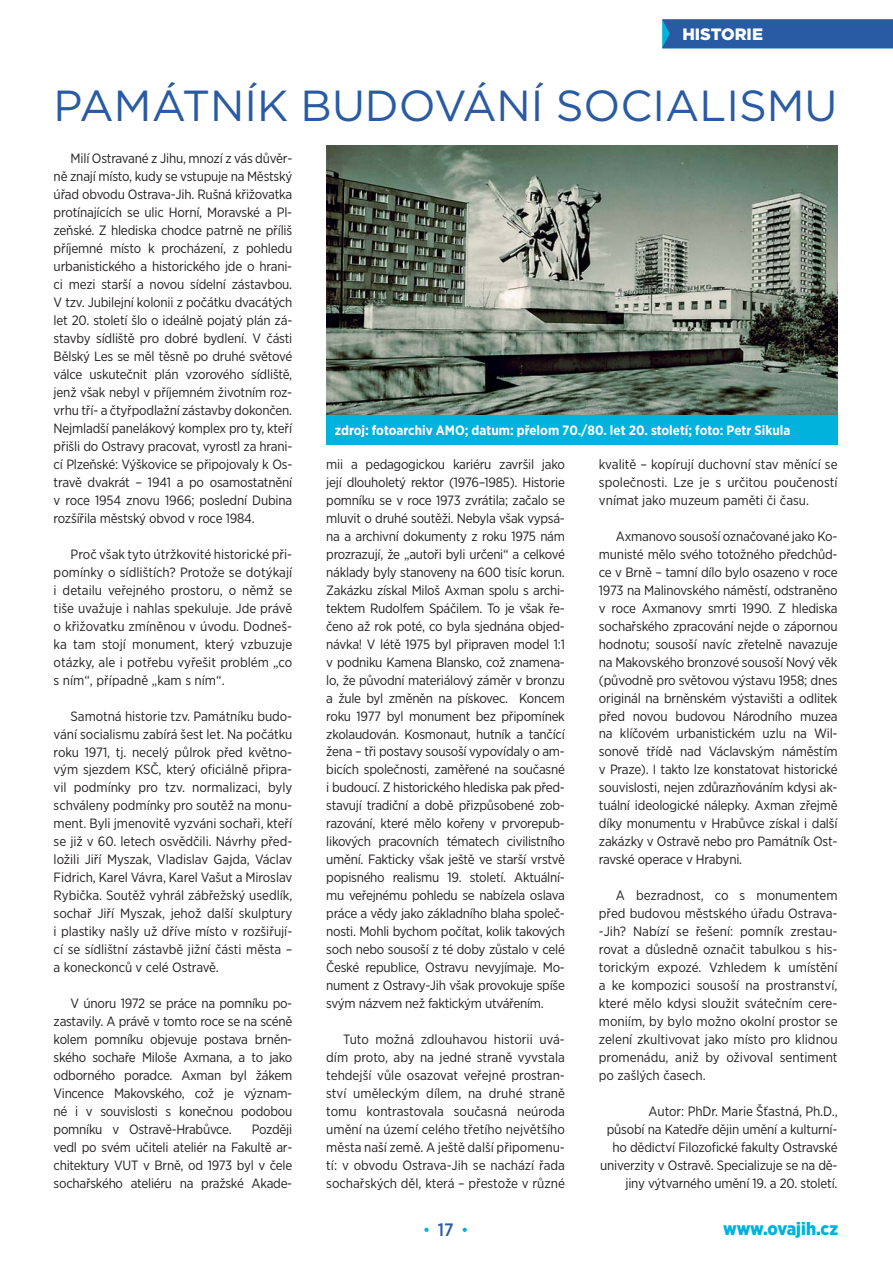
<style>
.page{position:relative;width:893px;height:1263px;background:#fff}
.page>*{position:absolute;margin:0;border:0;box-sizing:border-box;transform-origin:0 0}
.t1{font:43.5px "Gotham";color:#295ba4}
.t2{font:900 18px "Gotham Narrow";letter-spacing:-.005em;color:#00b3dc}
.t3{font:500 18px "Gotham Narrow";color:#295ba4}
.t4{font:900 16.5px "Gotham";color:#fff}
.t5{font:13.5px/18px "Gotham Narrow";letter-spacing:-.015em;color:#231f20;text-align:justify}
.t6{font:700 13.5px "Gotham Narrow";color:#fff}
</style>
<div class="page">
<img style="left:326px;top:145px;width:511px;height:270px">
<div style="left:326px;top:415px;width:511px;height:29px;background:#00b3dc"></div>
<div style="left:662px;top:19px;width:230px;height:29px;background:#295ba4"></div>
<svg style="left:424px;top:1228px;width:5px;height:4px"></svg>
<svg style="left:463px;top:1228px;width:4px;height:4px"></svg>
<p class="t4" style="left:682px;top:28px;width:82px">HISTORIE</p>
<h1 class="t1" style="left:54px;top:91px;width:785px">PAMÁTNÍK BUDOVÁNÍ SOCIALISMU</h1>
<p class="t5" style="left:54px;top:150px;width:240px;text-indent:17px">Milí Ostravané z Jihu, mnozí z vás důvěr&shy;ně znají místo, kudy se vstupuje na Městský úřad obvodu Ostrava-Jih. Rušná křižovatka protínajících se ulic Horní, Moravské a Pl&shy;zeňské. Z hlediska chodce patrně ne příliš příjemné místo k procházení, z pohledu urbanistického a historického jde o hrani&shy;ci mezi starší a novou sídelní zástavbou.<br>V tzv. Jubilejní kolonii z počátku dvacátých let 20. století šlo o ideálně pojatý plán zá&shy;stavby sídliště pro dobré bydlení. V části Bělský Les se měl těsně po druhé světové válce uskutečnit plán vzorového sídliště, jenž však nebyl v příjemném životním roz&shy;vrhu tří- a čtyřpodlažní zástavby dokončen.<br>Nejmladší panelákový komplex pro ty, kteří přišli do Ostravy pracovat, vyrostl za hrani&shy;cí Plzeňské: Výškovice se připojovaly k Os&shy;travě dvakrát – 1941 a po osamostatnění v roce 1954 znovu 1966; poslední Dubina rozšířila městský obvod v roce 1984.</p>
<p class="t5" style="left:54px;top:546px;width:240px;text-indent:17px">Proč však tyto útržkovité historické při&shy;pomínky o sídlištích? Protože se dotýkají i detailu veřejného prostoru, o němž se tiše uvažuje i nahlas spekuluje. Jde právě o křižovatku zmíněnou v úvodu. Dodneš&shy;ka tam stojí monument, který vzbuzuje otázky, ale i potřebu vyřešit problém „co s ním“, případně „kam s ním“.</p>
<p class="t5" style="left:54px;top:707px;width:240px;text-indent:17px">Samotná historie tzv. Památníku budo&shy;vání socialismu zabírá šest let. Na počátku roku 1971, tj. necelý půlrok před květno&shy;vým sjezdem KSČ, který oficiálně připra&shy;vil podmínky pro tzv. normalizaci, byly schváleny podmínky pro soutěž na monu&shy;ment. Byli jmenovitě vyzváni sochaři, kteří se již v 60. letech osvědčili. Návrhy před&shy;ložili Jiří Myszak, Vladislav Gajda, Václav Fidrich, Karel Vávra, Karel Vašut a Miroslav Rybička. Soutěž vyhrál zábřežský usedlík, sochař Jiří Myszak, jehož další skulptury i plastiky našly už dříve místo v rozšiřují&shy;cí se sídlištní zástavbě jižní části města – a koneckonců v celé Ostravě.</p>
<p class="t5" style="left:54px;top:995px;width:240px;text-indent:17px">V únoru 1972 se práce na pomníku po&shy;zastavily. A právě v tomto roce se na scéně kolem pomníku objevuje postava brněn&shy;ského sochaře Miloše Axmana, a to jako odborného poradce. Axman byl žákem Vincence Makovského, což je význam&shy;né i v souvislosti s konečnou podobou pomníku v Ostravě-Hrabůvce.</p>
<p class="t5" style="left:54px;top:1121px;width:240px;text-indent:198px">Později vedl po svém učiteli ateliér na Fakultě ar&shy;chitektury VUT v Brně, od 1973 byl v čele sochařského ateliéru na pražské Akade-</p>
<p class="t6" style="left:335px;top:425px;width:457px">zdroj: fotoarchiv AMO; datum: přelom 70./80. let 20. století; foto: Petr Sikula</p>
<p class="t5" style="left:326px;top:456px;width:240px">mii a pedagogickou kariéru završil jako její dlouholetý rektor (1976–1985). Historie pomníku se v roce 1973 zvrátila; začalo se mluvit o druhé soutěži. Nebyla však vypsá&shy;na a archivní dokumenty z roku 1975 nám prozrazují, že „autoři byli určeni“ a celkové náklady byly stanoveny na 600 tisíc korun.<br>Zakázku získal Miloš Axman spolu s archi&shy;tektem Rudolfem Spáčilem. To je však ře&shy;čeno až rok poté, co byla sjednána objed&shy;návka! V létě 1975 byl připraven model 1:1 v podniku Kamena Blansko, což znamena&shy;lo, že původní materiálový záměr v bronzu a žule byl změněn na pískovec. Koncem roku 1977 byl monument bez připomínek zkolaudován. Kosmonaut, hutník a tančící žena – tři postavy sousoší vypovídaly o am&shy;bicích společnosti, zaměřené na současné i budoucí. Z historického hlediska pak před&shy;stavují tradiční a době přizpůsobené zob&shy;razování, které mělo kořeny v prvorepub&shy;likových pracovních tématech civilistního umění. Fakticky však ještě ve starší vrstvě popisného realismu 19. století. Aktuální&shy;mu veřejnému pohledu se nabízela oslava práce a vědy jako základního blaha společ&shy;nosti. Mohli bychom počítat, kolik takových soch nebo sousoší z té doby zůstalo v celé České republice, Ostravu nevyjímaje. Mo&shy;nument z Ostravy-Jih však provokuje spíše svým názvem než faktickým utvářením.</p>
<p class="t5" style="left:326px;top:1031px;width:240px;text-indent:17px">Tuto možná zdlouhavou historii uvá&shy;dím proto, aby na jedné straně vyvstala tehdejší vůle osazovat veřejné prostran&shy;ství uměleckým dílem, na druhé straně tomu kontrastovala současná neúroda umění na území celého třetího největšího města naší země. A ještě další připomenu&shy;tí: v obvodu Ostrava-Jih se nachází řada sochařských děl, která – přestože v různé</p>
<h2 class="t3" style="left:438px;top:1223px;width:17px">17</h2>
<p class="t5" style="left:599px;top:456px;width:240px">kvalitě – kopírují duchovní stav měnící se společnosti. Lze je s určitou poučeností vnímat jako muzeum paměti či času.</p>
<p class="t5" style="left:599px;top:528px;width:240px;text-indent:17px">Axmanovo sousoší označované jako Ko&shy;munisté mělo svého totožného předchůd&shy;ce v Brně – tamní dílo bylo osazeno v roce 1973 na Malinovského náměstí, odstraněno v roce Axmanovy smrti 1990. Z hlediska sochařského zpracování nejde o zápornou hodnotu; sousoší navíc zřetelně navazuje na Makovského bronzové sousoší Nový věk (původně pro světovou výstavu 1958; dnes originál na brněnském výstavišti a odlitek před novou budovou Národního muzea na klíčovém urbanistickém uzlu na Wil&shy;sonově třídě nad Václavským náměstím v Praze). I takto lze konstatovat historické souvislosti, nejen zdůrazňováním kdysi ak&shy;tuální ideologické nálepky. Axman zřejmě díky monumentu v Hrabůvce získal i další zakázky v Ostravě nebo pro Památník Ost&shy;ravské operace v Hrabyni.</p>
<p class="t5" style="left:599px;top:887px;width:240px;text-indent:17px">A bezradnost, co s monumentem před budovou městského úřadu Ostrava--Jih? Nabízí se řešení: pomník zrestau&shy;rovat a důsledně označit tabulkou s his&shy;torickým expozé. Vzhledem k umístění a ke kompozici sousoší na prostranství, které mělo kdysi sloužit svátečním cere&shy;moniím, by bylo možno okolní prostor se zelení zkultivovat jako místo pro klidnou promenádu, aniž by oživoval sentiment po zašlých časech.</p>
<p class="t5" style="left:600px;top:1103px;width:239px;text-align:right">Autor: PhDr. Marie Šťastná, Ph.D.,<br>působí na Katedře dějin umění a kulturní&shy;ho dědictví Filozofické fakulty Ostravské univerzity v Ostravě. Specializuje se na dě&shy;jiny výtvarného umění 19. a 20. století.</p>
<h2 class="t2" style="left:723px;top:1218px;width:116px">www.ovajih.cz</h2>
</div>
